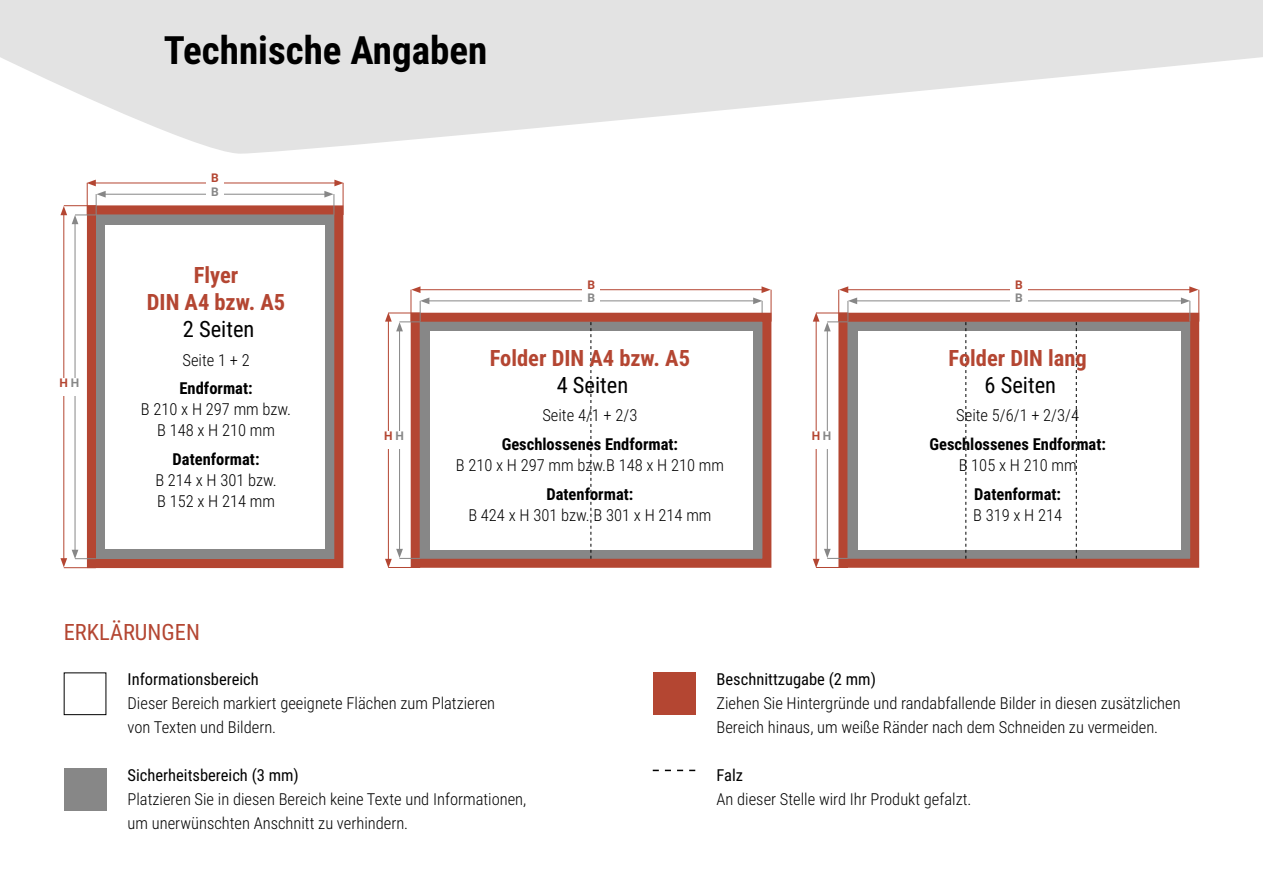
<style>
.page{position:relative;width:1263px;height:893px;background:#fff}
.page>*{position:absolute;margin:0;border:0;box-sizing:border-box;transform-origin:0 0}
.t1{font:700 39px "Roboto Condensed";color:#000}
.t2{font:700 22.5px/27px "Roboto Condensed";color:#b44632;text-align:center}
.t3{font:22.5px "Roboto Condensed";color:#000}
.t4{font:22.5px "Roboto Condensed";color:#b44632}
.t5{font:300 16.5px/24px "Roboto Condensed";color:#000}
.t6{font:700 16.5px "Roboto Condensed";color:#000}
.t7{font:16.5px "Roboto Condensed";color:#000}
.t8{font:700 12px "Roboto";color:#b44632}
.t9{font:700 12px "Roboto";color:#878787}
.s1{color:#878787}
</style>
<div class="page">
<svg style="left:0;top:0;width:1263px;height:154px;fill:#e3e3e3"></svg>
<div style="left:64px;top:768px;width:42px;height:43px;background:#878787"></div>
<div style="left:653px;top:672px;width:42px;height:43px;background:#b44632"></div>
<svg style="left:653px;top:770px;width:42px;height:1px"></svg>
<hr style="left:64px;top:567px;width:32px;height:1px;background:#b44632">
<div style="left:87px;top:205px;width:256px;height:363px;background:#878787;border:9px solid #b44632"></div>
<div style="left:105px;top:225px;width:220px;height:324px;background:#fff"></div>
<hr style="left:103px;top:194px;width:224px;height:1px;background:#878787">
<hr style="left:93px;top:183px;width:244px;height:1px;background:#b44632">
<svg style="left:324px;top:180px;width:20px;height:35px"></svg>
<div style="left:207px;top:173px;width:17px;height:14px;background:#fff"></div>
<div style="left:207px;top:187px;width:17px;height:13px;background:#fff"></div>
<hr style="left:75px;top:222px;width:1px;height:330px;background:#878787">
<hr style="left:64px;top:213px;width:1px;height:348px;background:#b44632">
<svg style="left:60px;top:180px;width:46px;height:44px"></svg>
<svg style="left:60px;top:550px;width:36px;height:17px"></svg>
<div style="left:69px;top:378px;width:12px;height:17px;background:#fff"></div>
<div style="left:57px;top:378px;width:13px;height:17px;background:#fff"></div>
<div style="left:411px;top:313px;width:360px;height:255px;background:#878787;border:9px solid #b44632"></div>
<div style="left:430px;top:331px;width:322px;height:219px;background:#fff"></div>
<hr style="left:399px;top:329px;width:1px;height:222px;background:#878787">
<hr style="left:388px;top:319px;width:1px;height:242px;background:#b44632">
<svg style="left:385px;top:549px;width:35px;height:19px"></svg>
<hr style="left:427px;top:301px;width:328px;height:1px;background:#878787">
<hr style="left:418px;top:289px;width:346px;height:1px;background:#b44632">
<svg style="left:385px;top:286px;width:44px;height:45px"></svg>
<svg style="left:753px;top:286px;width:18px;height:36px"></svg>
<svg style="left:590px;top:322px;width:1px;height:237px"></svg>
<div style="left:393px;top:431px;width:13px;height:17px;background:#fff"></div>
<div style="left:382px;top:431px;width:13px;height:17px;background:#fff"></div>
<div style="left:583px;top:280px;width:17px;height:13px;background:#fff"></div>
<div style="left:583px;top:293px;width:17px;height:13px;background:#fff"></div>
<hr style="left:771px;top:290px;width:1px;height:32px;background:#b44632">
<div style="left:838px;top:313px;width:361px;height:255px;background:#878787;border:9px solid #b44632"></div>
<div style="left:858px;top:331px;width:322px;height:219px;background:#fff"></div>
<hr style="left:827px;top:329px;width:1px;height:222px;background:#878787">
<hr style="left:816px;top:319px;width:1px;height:242px;background:#b44632">
<svg style="left:813px;top:549px;width:35px;height:19px"></svg>
<hr style="left:1198px;top:290px;width:1px;height:32px;background:#b44632">
<hr style="left:855px;top:301px;width:328px;height:1px;background:#878787">
<hr style="left:846px;top:289px;width:346px;height:1px;background:#b44632">
<svg style="left:813px;top:286px;width:44px;height:45px"></svg>
<svg style="left:1181px;top:286px;width:17px;height:36px"></svg>
<svg style="left:965px;top:322px;width:1px;height:237px"></svg>
<svg style="left:1076px;top:322px;width:1px;height:237px"></svg>
<div style="left:821px;top:431px;width:12px;height:17px;background:#fff"></div>
<div style="left:809px;top:431px;width:13px;height:17px;background:#fff"></div>
<div style="left:1010px;top:280px;width:17px;height:13px;background:#fff"></div>
<div style="left:1010px;top:293px;width:17px;height:13px;background:#fff"></div>
<h1 class="t1" style="left:164px;top:23px;width:325px">Technische Angaben</h1>
<p class="t8" style="left:60px;top:375px;width:21px">H<span class="s1">H</span></p>
<p class="t8" style="left:211px;top:170px;width:9px">B</p>
<p class="t9" style="left:211px;top:183px;width:9px">B</p>
<h2 class="t2" style="left:147px;top:261px;width:140px">Flyer<br>DIN A4 bzw. A5</h2>
<h2 class="t3" style="left:183px;top:313px;width:73px">2 Seiten</h2>
<p class="t5" style="left:182px;top:347px;width:69px">Seite 1 + 2</p>
<p class="t6" style="left:180px;top:377px;width:75px">Endformat:</p>
<p class="t5" style="left:141px;top:398px;width:152px;line-height:21px;text-align:center">B 210 x H 297 mm bzw.<br>B 148 x H 210 mm</p>
<p class="t6" style="left:173px;top:448px;width:88px">Datenformat:</p>
<p class="t5" style="left:155px;top:469px;width:123px;line-height:21px">B 214 x H 301 bzw.<br>B 152 x H 214 mm</p>
<p class="t8" style="left:384px;top:427px;width:21px">H<span class="s1">H</span></p>
<p class="t8" style="left:588px;top:276px;width:9px">B</p>
<p class="t9" style="left:588px;top:289px;width:9px">B</p>
<h2 class="t2" style="left:490px;top:343px;width:202px">Folder DIN A4 bzw. A5</h2>
<h2 class="t3" style="left:557px;top:369px;width:73px">4 Seiten</h2>
<p class="t5" style="left:542px;top:403px;width:96px">Seite 4/1 + 2/3</p>
<p class="t6" style="left:502px;top:432px;width:178px">Geschlossenes Endformat:</p>
<p class="t5" style="left:456px;top:452px;width:270px">B 210 x H 297 mm bzw.B 148 x H 210 mm</p>
<p class="t6" style="left:546px;top:482px;width:88px">Datenformat:</p>
<p class="t5" style="left:468px;top:502px;width:245px">B 424 x H 301 bzw. B 301 x H 214 mm</p>
<p class="t8" style="left:812px;top:427px;width:21px">H<span class="s1">H</span></p>
<p class="t8" style="left:1015px;top:276px;width:9px">B</p>
<p class="t9" style="left:1015px;top:289px;width:9px">B</p>
<h2 class="t2" style="left:948px;top:343px;width:140px">Folder DIN lang</h2>
<h2 class="t3" style="left:984px;top:369px;width:73px">6 Seiten</h2>
<p class="t5" style="left:956px;top:403px;width:124px">Seite 5/6/1 + 2/3/4</p>
<p class="t6" style="left:929px;top:432px;width:178px">Geschlossenes Endformat:</p>
<p class="t5" style="left:959px;top:452px;width:119px">B 105 x H 210 mm</p>
<p class="t6" style="left:974px;top:482px;width:88px">Datenformat:</p>
<p class="t5" style="left:973px;top:502px;width:91px">B 319 x H 214</p>
<h2 class="t4" style="left:64px;top:616px;width:138px">ERKLÄRUNGEN</h2>
<p class="t7" style="left:128px;top:668px;width:133px">Informationsbereich</p>
<p class="t5" style="left:128px;top:691px;width:369px">Dieser Bereich markiert geeignete Flächen zum Platzieren von Texten und Bildern.</p>
<p class="t7" style="left:128px;top:764px;width:173px">Sicherheitsbereich (3 mm)</p>
<p class="t5" style="left:128px;top:787px;width:400px">Platzieren Sie in diesen Bereich keine Texte und Informationen, um unerwünschten Anschnitt zu verhindern.</p>
<p class="t7" style="left:716px;top:668px;width:161px">Beschnittzugabe (2 mm)</p>
<p class="t5" style="left:716px;top:691px;width:466px">Ziehen Sie Hintergründe und randabfallende Bilder in diesen zusätzlichen<br>Bereich hinaus, um weiße Ränder nach dem Schneiden zu vermeiden.</p>
<p class="t7" style="left:716px;top:764px;width:28px">Falz</p>
<p class="t5" style="left:716px;top:787px;width:256px">An dieser Stelle wird Ihr Produkt gefalzt.</p>
</div>
